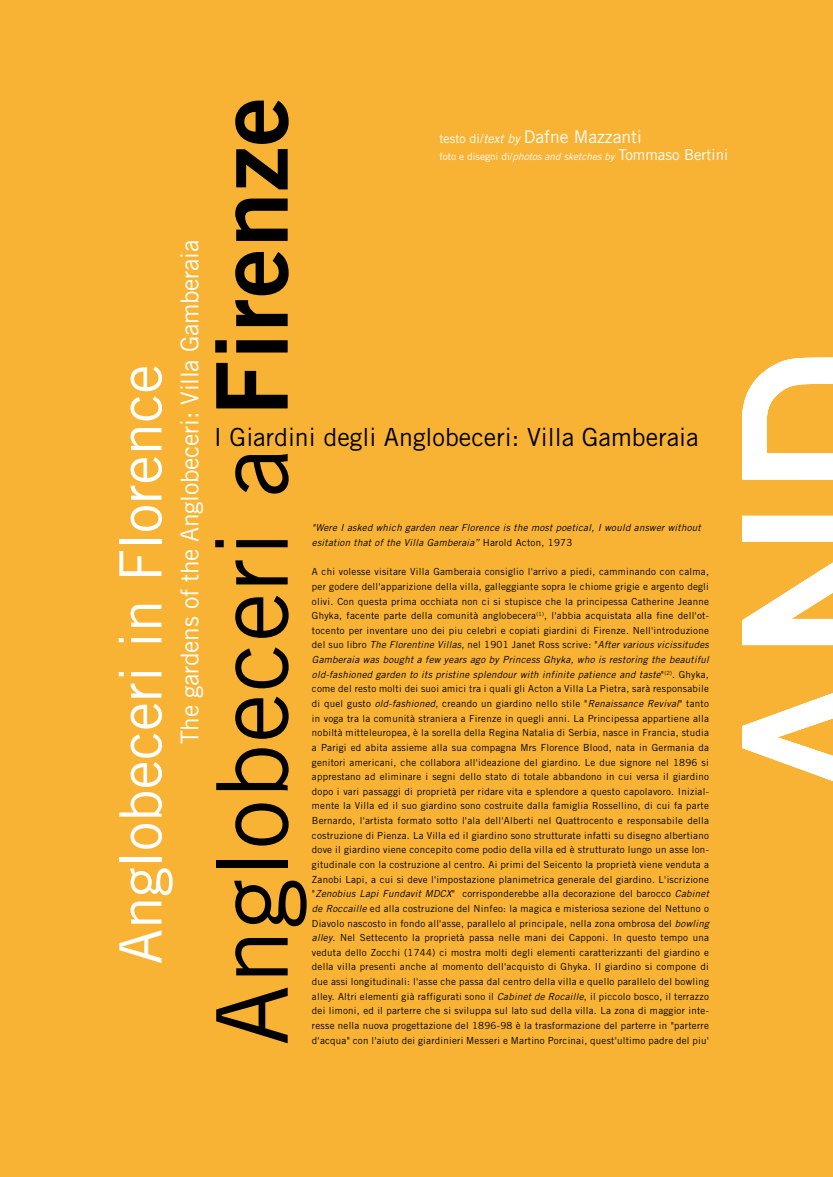
<style>
.page{position:relative;width:833px;height:1177px;background:#fff}
.page>*{position:absolute;margin:0;border:0;box-sizing:border-box;transform-origin:0 0}
.t1{font:98.88px "Trade Gothic LT Std";letter-spacing:.01em;color:#000}
.t2{font:58.38px "Trade Gothic LT Std";color:#fff}
.t3{font:25px "Trade Gothic LT Std";color:#000}
.t4{font:24.5px "Trade Gothic LT Std";letter-spacing:-.01em;color:#fff}
.t5{font:17.5px "Trade Gothic LT Std";color:#fff}
.t6{font:italic 10px "Trade Gothic LT Std";color:#fff}
.t7{font:9.75px/14.6px "Trade Gothic LT Std";letter-spacing:.025em;color:#000;text-align:justify}
.t8{font:italic 9.75px/14.6px "Trade Gothic LT Std";letter-spacing:.025em;color:#000}
.s1{font-family:"Trade Gothic LT Std Bd 2"}
.s2{font-size:12.5px}
.s3{font-style:italic;font-size:12.5px}
.s4{font-style:normal}
.s5{font-style:normal;font-size:15px}
.s6{font-style:italic}
</style>
<div class="page">
<div style="left:0;top:0;width:833px;height:1176px;background:#f8b334"></div>
<svg style="left:742px;top:516px;width:91px;height:129px"></svg>
<svg style="left:742px;top:357px;width:91px;height:122px"></svg>
<svg style="left:742px;top:693px;width:91px;height:88px"></svg>
<h3 class="t4" style="left:175px;top:744px;width:505px;rotate:-90deg">The gardens of the Anglobeceri: Villa Gamberaia</h3>
<h2 class="t2" style="left:105px;top:964px;width:601px;rotate:-90deg">Anglobeceri in Florence</h2>
<h1 class="t1" style="left:193px;top:1045px;width:950px;rotate:-90deg">Anglobeceri a <span class="s1">Firenze</span></h1>
<h3 class="t5" style="left:439px;top:126px;width:204px"><span class="s2">testo di/</span><span class="s3">text by</span> Dafne Mazzanti</h3>
<p class="t6" style="left:439px;top:151px;width:290px"><span class="s4">foto e disegni di/</span>photos and sketches by <span class="s5">Tommaso Bertini</span></p>
<h3 class="t3" style="left:214px;top:422px;width:486px">I Giardini degli Anglobeceri: Villa Gamberaia</h3>
<p class="t8" style="left:312px;top:521px;width:390px">"Were I asked which garden near Florence is the most poetical, I would answer without esitation that of the Villa Gamberaia” <span class="s4">Harold Acton, 1973</span></p>
<p class="t7" style="left:312px;top:564px;width:398px">A chi volesse visitare Villa Gamberaia consiglio l'arrivo a piedi, camminando con calma, per godere dell'apparizione della villa, galleggiante sopra le chiome grigie e argento degli olivi. Con questa prima occhiata non ci si stupisce che la principessa Catherine Jeanne Ghyka, facente parte della comunità anglobecera<sup>(1)</sup>, l'abbia acquistata alla fine dell'ot&shy;tocento per inventare uno dei piu celebri e copiati giardini di Firenze. Nell'introduzione del suo libro <span class="s6">The Florentine Villas</span>, nel 1901 Janet Ross scrive: "<span class="s6">After various vicissitudes Gamberaia was bought a few years ago by Princess Ghyka, who is restoring the beautiful old-fashioned garden to its pristine splendour with infinite patience and taste</span>"<sup>(2)</sup>. Ghyka, come del resto molti dei suoi amici tra i quali gli Acton a Villa La Pietra, sarà responsabile di quel gusto <span class="s6">old-fashioned</span>, creando un giardino nello stile "<span class="s6">Renaissance Revival</span>" tanto in voga tra la comunità straniera a Firenze in quegli anni. La Principessa appartiene alla nobiltà mitteleuropea, è la sorella della Regina Natalia di Serbia, nasce in Francia, studia a Parigi ed abita assieme alla sua compagna Mrs Florence Blood, nata in Germania da genitori americani, che collabora all'ideazione del giardino. Le due signore nel 1896 si apprestano ad eliminare i segni dello stato di totale abbandono in cui versa il giardino dopo i vari passaggi di proprietà per ridare vita e splendore a questo capolavoro. Inizial&shy;mente la Villa ed il suo giardino sono costruite dalla famiglia Rossellino, di cui fa parte Bernardo, l'artista formato sotto l'ala dell'Alberti nel Quattrocento e responsabile della costruzione di Pienza. La Villa ed il giardino sono strutturate infatti su disegno albertiano dove il giardino viene concepito come podio della villa ed è strutturato lungo un asse lon&shy;gitudinale con la costruzione al centro. Ai primi del Seicento la proprietà viene venduta a Zanobi Lapi, a cui si deve l'impostazione planimetrica generale del giardino. L'iscrizione "<span class="s6">Zenobius Lapi Fundavit MDCX</span>" corrisponderebbe alla decorazione del barocco <span class="s6">Cabinet de Roccaille</span> ed alla costruzione del Ninfeo: la magica e misteriosa sezione del Nettuno o Diavolo nascosto in fondo all'asse, parallelo al principale, nella zona ombrosa del <span class="s6">bowling alley</span>. Nel Settecento la proprietà passa nelle mani dei Capponi. In questo tempo una veduta dello Zocchi (1744) ci mostra molti degli elementi caratterizzanti del giardino e della villa presenti anche al momento dell'acquisto di Ghyka. Il giardino si compone di due assi longitudinali: l'asse che passa dal centro della villa e quello parallelo del bowling alley. Altri elementi già raffigurati sono il <span class="s6">Cabinet de Rocaille</span>, il piccolo bosco, il terrazzo dei limoni, ed il parterre che si sviluppa sul lato sud della villa. La zona di maggior inte&shy;resse nella nuova progettazione del 1896-98 è la trasformazione del parterre in "parterre d'acqua" con l'aiuto dei giardinieri Messeri e Martino Porcinai, quest'ultimo padre del piu'</p>
</div>
